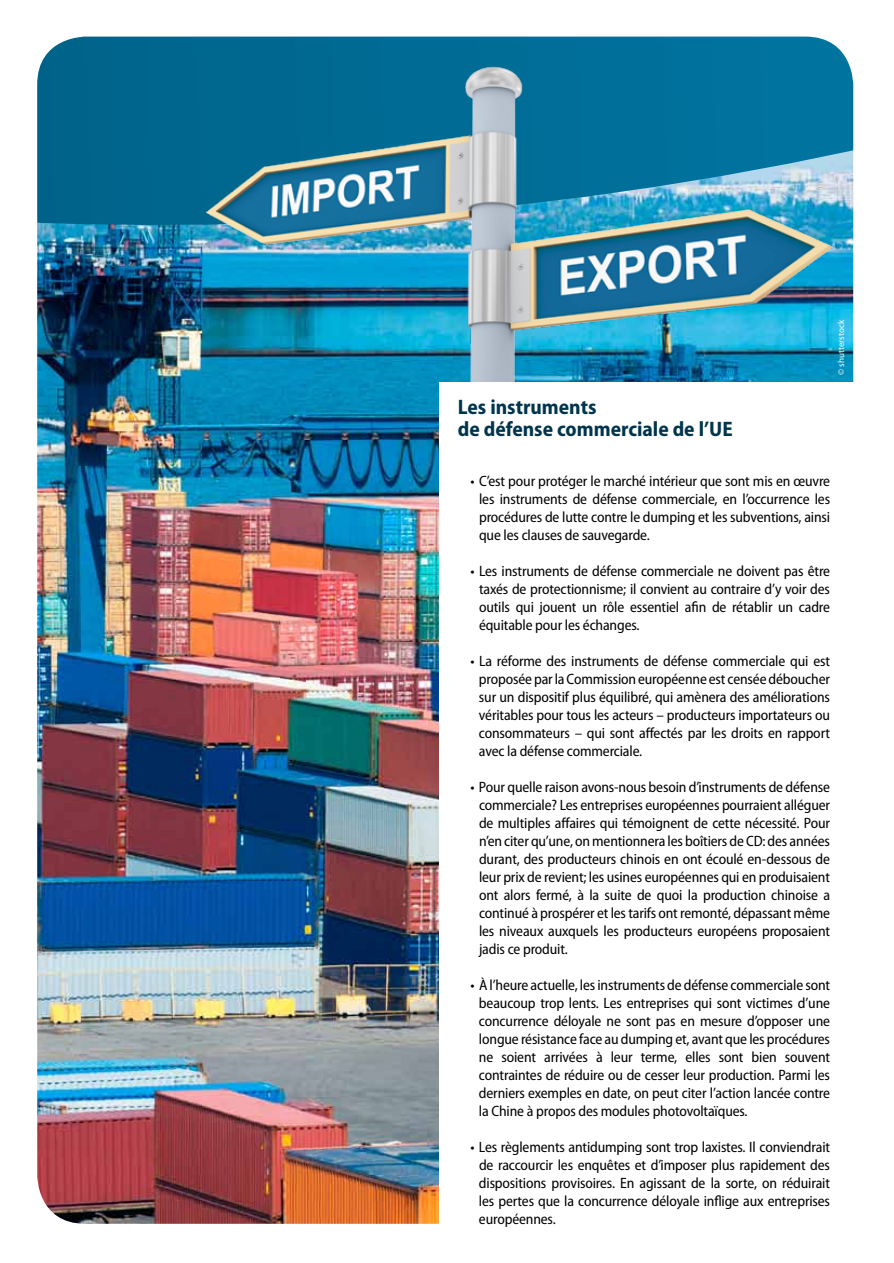
<style>
.page{position:relative;width:894px;height:1263px;background:#fff}
.page>*{position:absolute;margin:0;border:0;box-sizing:border-box;transform-origin:0 0}
.t1{font:700 semi-condensed 21px/21px "Myriad Pro";color:#00354e}
.t2{font:semi-condensed 15px/18px "Myriad Pro";letter-spacing:-.01em;color:#000;text-align:justify}
.t3{font:9px "Myriad Pro";color:#fff}
</style>
<div class="page">
<img style="left:37px;top:36px;width:817px;height:1188px">
<p class="t3" style="left:835px;top:374px;width:56px;rotate:-90deg">© shutterstock</p>
<h1 class="t1" style="left:457px;top:397px;width:276px">Les instruments<br>de défense commerciale de l’UE</h1>
<p class="t2" style="left:479px;top:472px;width:352px;text-indent:-9px">• C’est pour protéger le marché intérieur que sont mis en œuvre les instruments de défense commerciale, en l’occurrence les procédures de lutte contre le dumping et les subventions, ainsi que les clauses de sauvegarde.</p>
<p class="t2" style="left:479px;top:562px;width:352px;text-indent:-8px">• Les instruments de défense commerciale ne doivent pas être taxés de protectionnisme; il convient au contraire d’y voir des outils qui jouent un rôle essentiel afin de rétablir un cadre équitable pour les échanges.</p>
<p class="t2" style="left:479px;top:652px;width:352px;text-indent:-8px">• La réforme des instruments de défense commerciale qui est proposée par la Commission européenne est censée déboucher sur un dispositif plus équilibré, qui amènera des améliorations véritables pour tous les acteurs – producteurs importateurs ou consommateurs – qui sont affectés par les droits en rapport avec la défense commerciale.</p>
<p class="t2" style="left:479px;top:778px;width:352px;text-indent:-9px">• Pour quelle raison avons-nous besoin d’instruments de défense commerciale? Les entreprises européennes pourraient alléguer de multiples affaires qui témoignent de cette nécessité. Pour n’en citer qu’une, on mentionnera les boîtiers de CD: des années durant, des producteurs chinois en ont écoulé en-dessous de leur prix de revient; les usines européennes qui en produisaient ont alors fermé, à la suite de quoi la production chinoise a continué à prospérer et les tarifs ont remonté, dépassant même les niveaux auxquels les producteurs européens proposaient jadis ce produit.</p>
<p class="t2" style="left:479px;top:976px;width:352px;text-indent:-8px">• Àl’heure actuelle, lesinstruments de défense commerciale sont beaucoup trop lents. Les entreprises qui sont victimes d’une concurrence déloyale ne sont pas en mesure d’opposer une longue résistance face au dumping et, avant que les procédures ne soient arrivées à leur terme, elles sont bien souvent contraintes de réduire ou de cesser leur production. Parmi les derniers exemples en date, on peut citer l’action lancée contre la Chine à propos des modules photovoltaïques.</p>
<p class="t2" style="left:479px;top:1138px;width:352px;text-indent:-8px">• Les règlements antidumping sont trop laxistes. Il conviendrait de raccourcir les enquêtes et d’imposer plus rapidement des dispositions provisoires. En agissant de la sorte, on réduirait les pertes que la concurrence déloyale inflige aux entreprises européennes.</p>
</div>
